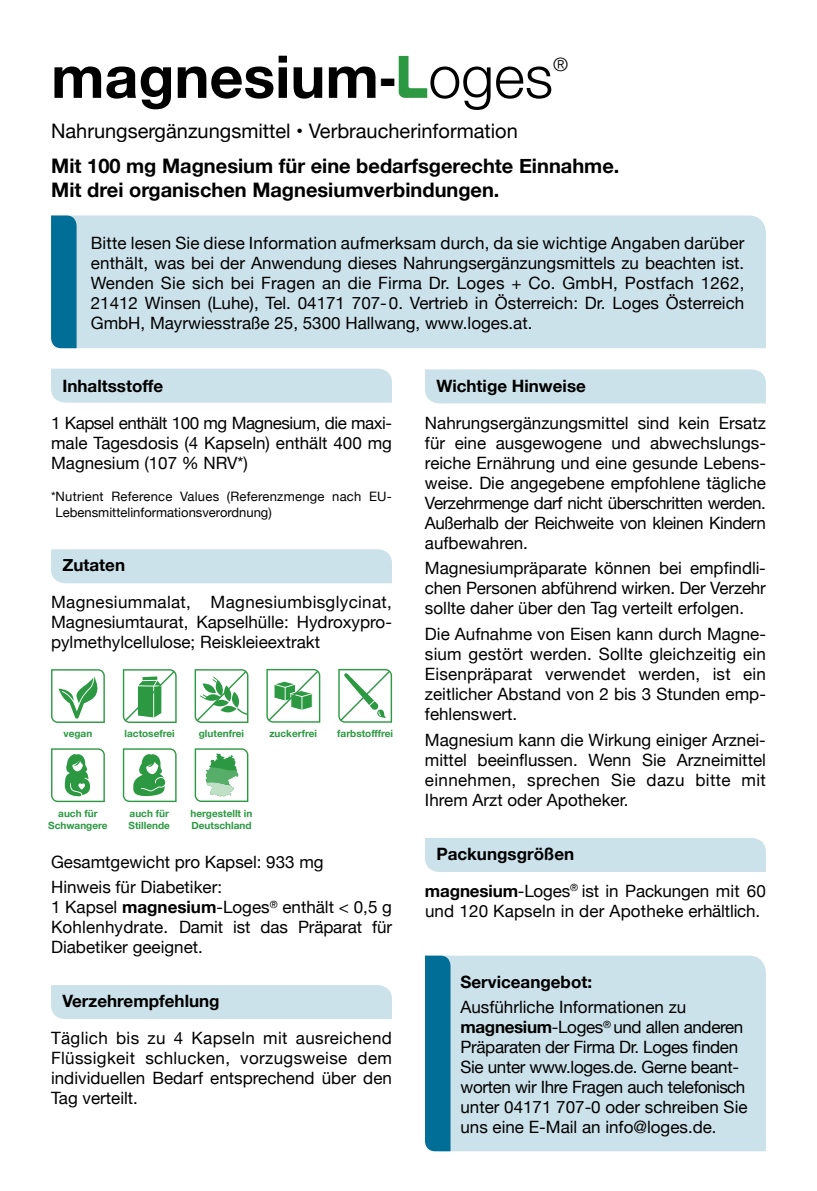
<style>
.page{position:relative;width:817px;height:1191px;background:#fff}
.page>*{position:absolute;margin:0;border:0;box-sizing:border-box;transform-origin:0 0}
.t1{font:700 59px "Helvetica Neue";color:#000}
.t2{font:700 20px/24px "Helvetica Neue";color:#000}
.t3{font:20px "Helvetica Neue";color:#000}
.t4{font:300 18.8px "Helvetica Neue";color:#000}
.t5{font:17px/20px "Helvetica Neue";color:#000;text-align:justify}
.t6{font:17px/20px "Helvetica Neue";letter-spacing:-.02em;color:#000}
.t7{font:700 17px "Helvetica Neue";color:#000}
.t8{font:13px/15.6px "Helvetica Neue";color:#000}
.t9{font:700 10px/12px "Helvetica Neue";color:#2c9942}
.s1{font-weight:300}
.s2{font-weight:700}
</style>
<div class="page">
<div style="left:51px;top:369px;width:341px;height:34px;background:#cce2ea"></div>
<div style="left:51px;top:549px;width:341px;height:34px;background:#cce2ea"></div>
<div style="left:425px;top:369px;width:340px;height:34px;background:#cce2ea"></div>
<div style="left:51px;top:985px;width:341px;height:34px;background:#cce2ea"></div>
<div style="left:425px;top:838px;width:340px;height:34px;background:#cce2ea"></div>
<div style="left:77px;top:215px;width:688px;height:133px;background:#cce2ea"></div>
<svg style="left:51px;top:215px;width:26px;height:133px;background:#077198"></svg>
<svg style="left:398px;top:56px;width:29px;height:42px"></svg>
<svg style="left:123px;top:669px;width:54px;height:54px"></svg>
<svg style="left:194px;top:669px;width:54px;height:54px"></svg>
<svg style="left:266px;top:669px;width:54px;height:53px"></svg>
<svg style="left:195px;top:748px;width:53px;height:54px"></svg>
<svg style="left:51px;top:669px;width:54px;height:54px"></svg>
<svg style="left:51px;top:748px;width:54px;height:54px"></svg>
<svg style="left:123px;top:748px;width:53px;height:54px"></svg>
<svg style="left:338px;top:669px;width:54px;height:53px"></svg>
<div style="left:450px;top:955px;width:315px;height:196px;background:#cce2ea"></div>
<div style="left:425px;top:955px;width:25px;height:196px;background:#006e96"></div>
<h1 class="t1" style="left:51px;top:30px;width:503px">magnesium- <span class="s1">oges</span></h1>
<p class="t4" style="left:553px;top:49px;width:17px">®</p>
<p class="t3" style="left:51px;top:117px;width:468px">Nahrungsergänzungsmittel • Verbraucherinformation</p>
<p class="t2" style="left:51px;top:154px;width:569px">Mit 100 mg Magnesium für eine bedarfsgerechte Einnahme.<br>Mit drei organischen Magnesiumverbindungen.</p>
<p class="t5" style="left:91px;top:234px;width:655px">Bitte lesen Sie diese Information aufmerksam durch, da sie wichtige Angaben darüber enthält, was bei der Anwendung dieses Nahrungsergänzungsmittels zu beachten ist.<br>Wenden Sie sich bei Fragen an die Firma Dr. Loges + Co. GmbH, Postfach 1262, 21412 Winsen (Luhe), Tel. 04171 707-0. Vertrieb in Österreich: Dr. Loges Österreich GmbH, Mayrwiesstraße 25, 5300 Hallwang, www.loges.at.</p>
<p class="t7" style="left:62px;top:372px;width:102px">Inhaltsstoffe</p>
<p class="t5" style="left:51px;top:414px;width:342px">1 Kapsel enthält 100 mg Magnesium, die maxi&shy;male Tagesdosis (4 Kapseln) enthält 400 mg Magnesium (107 % NRV*)</p>
<p class="t8" style="left:56px;top:490px;width:338px;text-indent:-5px">*Nutrient Reference Values (Referenzmenge nach EU-<br>Lebensmittelinformationsverordnung)</p>
<p class="t7" style="left:62px;top:551px;width:64px">Zutaten</p>
<p class="t5" style="left:51px;top:593px;width:342px">Magnesiummalat, Magnesiumbisglycinat, Magnesiumtaurat, Kapselhülle: Hydroxypro&shy;pylmethylcellulose; Reiskleieextrakt</p>
<p class="t9" style="left:63px;top:728px;width:30px">vegan</p>
<p class="t9" style="left:125px;top:728px;width:52px">lactosefrei</p>
<p class="t9" style="left:199px;top:728px;width:47px">glutenfrei</p>
<p class="t9" style="left:269px;top:728px;width:49px">zuckerfrei</p>
<p class="t9" style="left:337px;top:728px;width:57px">farbstofffrei</p>
<p class="t9" style="left:48px;top:807px;width:61px;text-align:center">auch für<br>Schwangere</p>
<p class="t9" style="left:129px;top:807px;width:43px">auch für<br>Stillende</p>
<p class="t9" style="left:190px;top:807px;width:63px">hergestellt in<br>Deutschland</p>
<p class="t5" style="left:51px;top:849px;width:274px;line-height:25.6px">Gesamtgewicht pro Kapsel: 933 mg<br>Hinweis für Diabetiker:</p>
<p class="t5" style="left:51px;top:898px;width:342px">1 Kapsel <span class="s2">magnesium</span>-Loges<sup>®</sup> enthält &lt; 0,5 g Kohlenhydrate. Damit ist das Präparat für Diabetiker geeignet.</p>
<p class="t7" style="left:62px;top:987px;width:159px">Verzehrempfehlung</p>
<p class="t5" style="left:51px;top:1029px;width:342px">Täglich bis zu 4 Kapseln mit ausreichend Flüssigkeit schlucken, vorzugsweise dem individuellen Bedarf entsprechend über den Tag verteilt.</p>
<p class="t7" style="left:436px;top:372px;width:151px">Wichtige Hinweise</p>
<p class="t5" style="left:425px;top:414px;width:342px">Nahrungsergänzungsmittel sind kein Ersatz für eine ausgewogene und abwechslungs&shy;reiche Ernährung und eine gesunde Lebens&shy;weise. Die angegebene empfohlene tägliche Verzehrmenge darf nicht überschritten werden.<br>Außerhalb der Reichweite von kleinen Kindern aufbewahren.</p>
<p class="t5" style="left:425px;top:559px;width:342px">Magnesiumpräparate können bei empfindli&shy;chen Personen abführend wirken. Der Verzehr sollte daher über den Tag verteilt erfolgen.</p>
<p class="t5" style="left:425px;top:625px;width:342px">Die Aufnahme von Eisen kann durch Magne&shy;sium gestört werden. Sollte gleichzeitig ein Eisenpräparat verwendet werden, ist ein zeitlicher Abstand von 2 bis 3 Stunden emp&shy;fehlenswert.</p>
<p class="t5" style="left:425px;top:730px;width:342px">Magnesium kann die Wirkung einiger Arznei&shy;mittel beeinflussen. Wenn Sie Arzneimittel einnehmen, sprechen Sie dazu bitte mit Ihrem Arzt oder Apotheker.</p>
<p class="t5" style="left:425px;top:836px;width:342px;line-height:37.2px;text-indent:11px"><span class="s2">Packungsgrößen<br>magnesium</span>-Loges<sup>®</sup> ist in Packungen mit 60</p>
<p class="t5" style="left:425px;top:902px;width:337px">und 120 Kapseln in der Apotheke erhältlich.</p>
<p class="t7" style="left:460px;top:968px;width:133px">Serviceangebot:</p>
<p class="t6" style="left:460px;top:998px;width:288px">Ausführliche Informationen zu <span class="s2">magnesium</span>-Loges<sup>®</sup> und allen anderen Präparaten der Firma Dr. Loges finden Sie unter www.loges.de. Gerne beant&shy;worten wir Ihre Fragen auch telefonisch unter 04171 707-0 oder schreiben Sie uns eine E-Mail an info@loges.de.</p>
</div>
